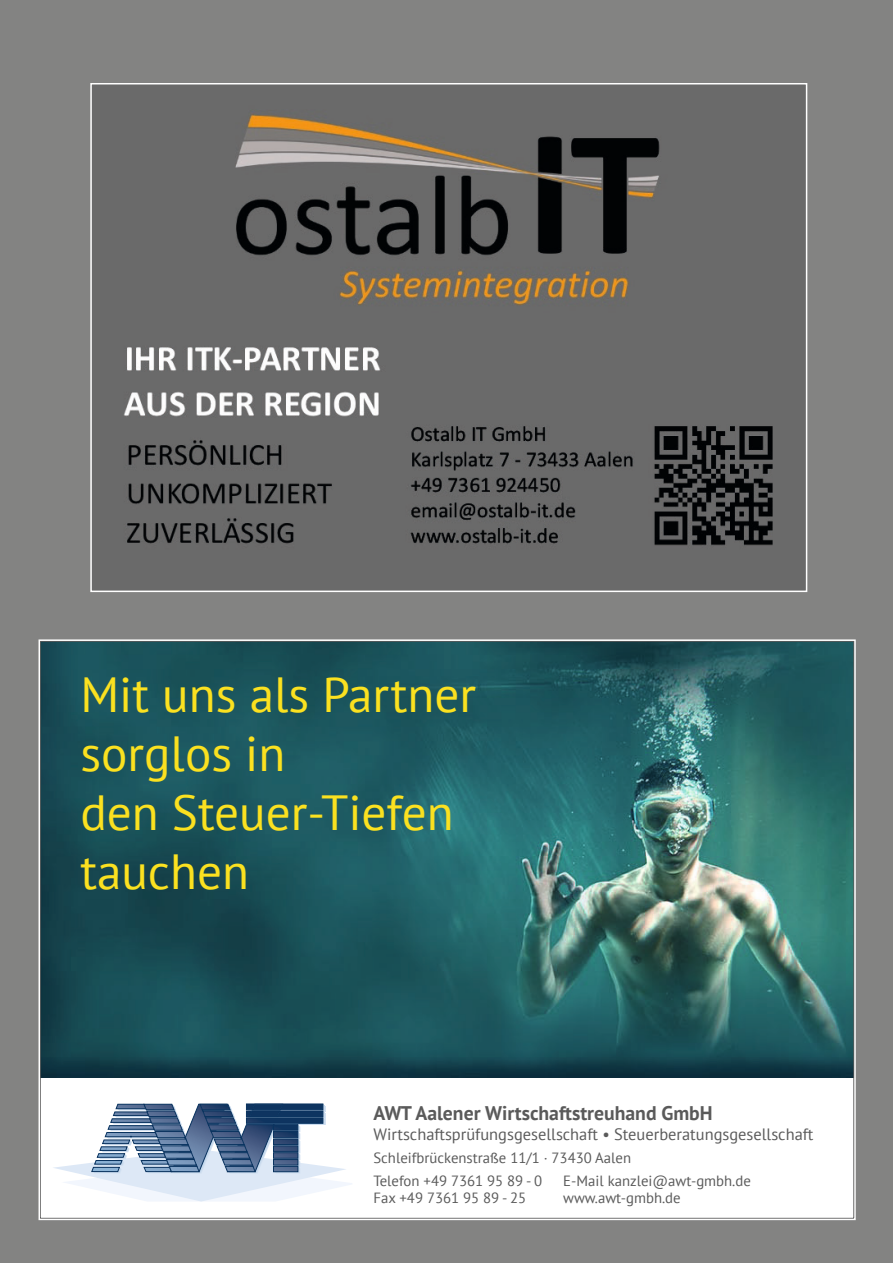
<style>
.page{position:relative;width:893px;height:1263px;background:#838382}
.page>*{position:absolute;margin:0;border:0;box-sizing:border-box;transform-origin:0 0}
.t1{font:49.2px/59.1px "PT Sans";color:#fbe120}
.t2{font:700 19.65px "PT Sans";color:#5a5a5a}
.t3{font:16.35px "PT Sans";color:#5a5a5a}
.t4{font:14.7px/23px "PT Sans";color:#5a5a5a}
</style>
<div class="page">
<img style="left:93px;top:86px;width:711px;height:503px">
<div style="left:90px;top:83px;width:717px;height:509px;border:2px solid #fff"></div>
<div style="left:39px;top:640px;width:816px;height:579px;background:#fff"></div>
<img style="left:42px;top:643px;width:810px;height:434px">
<svg style="left:53px;top:1104px;width:299px;height:97px"></svg>
<h1 class="t1" style="left:80px;top:664px;width:397px">Mit uns als Partner sorglos in<br>den Steuer-Tiefen tauchen</h1>
<h2 class="t2" style="left:373px;top:1100px;width:341px">AWT Aalener Wirtschaftstreuhand GmbH</h2>
<p class="t3" style="left:373px;top:1124px;width:441px">Wirtschaftsprüfungsgesellschaft • Steuerberatungsgesellschaft</p>
<p class="t4" style="left:373px;top:1145px;width:259px">Schleifbrückenstraße 11/1 · 73430 Aalen<br>Telefon +49 7361 95 89 - 0</p>
<p class="t4" style="left:373px;top:1186px;width:154px">Fax +49 7361 95 89 - 25</p>
<p class="t4" style="left:563px;top:1171px;width:189px;line-height:17.7px">E-Mail kanzlei@awt-gmbh.de www.awt-gmbh.de</p>
</div>
